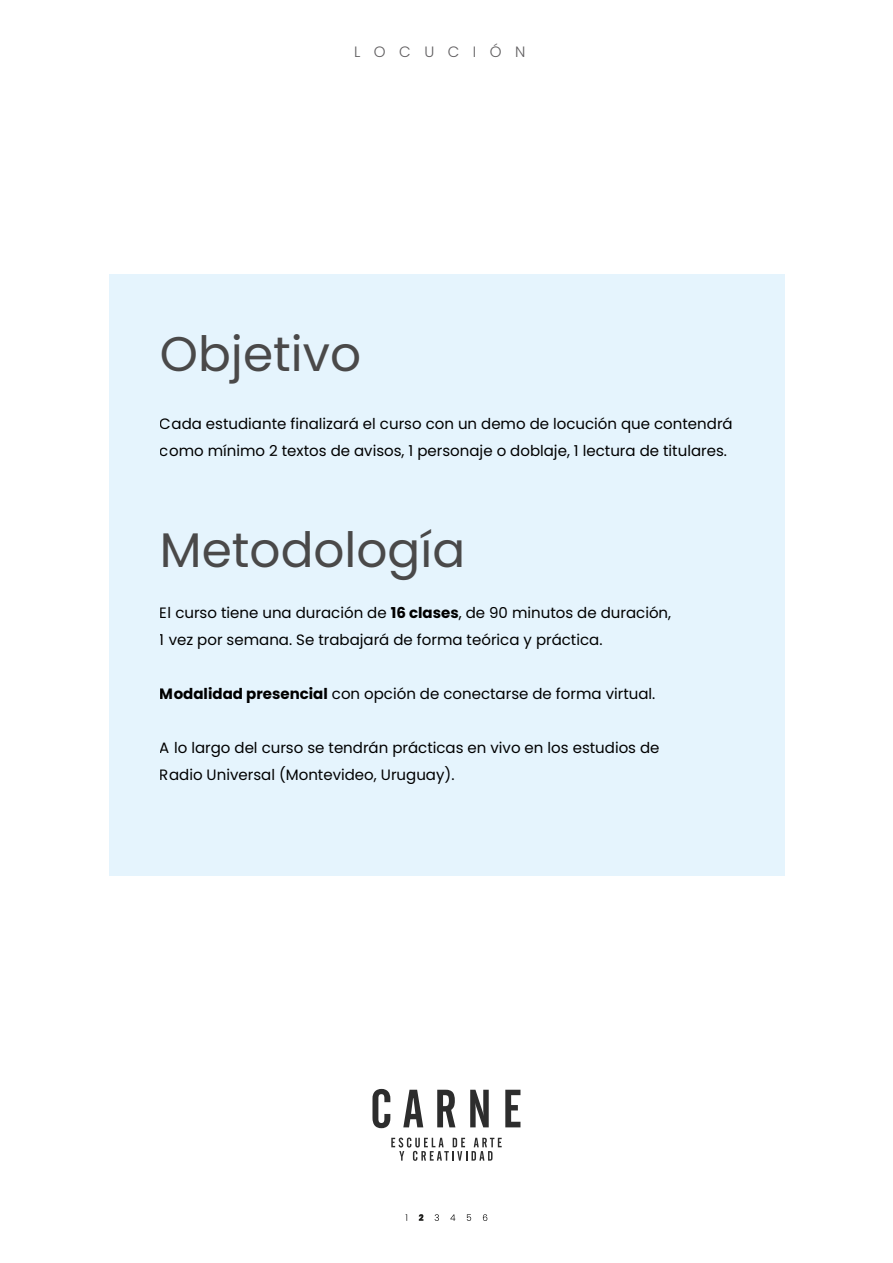
<style>
.page{position:relative;width:893px;height:1263px;background:#fff}
.page>*{position:absolute;margin:0;border:0;box-sizing:border-box;transform-origin:0 0}
.t1{font:48.6px "Poppins";color:#4a4949}
.t2{font:15px/27px "Poppins";color:#000}
.t3{font:300 15px "Poppins";letter-spacing:.9em;color:#605e60}
.s1{font-weight:700}
</style>
<div class="page">
<div style="left:109px;top:274px;width:675px;height:602px;background:#e5f4fd"></div>
<svg style="left:437px;top:1090px;width:18px;height:37px"></svg>
<svg style="left:403px;top:1090px;width:20px;height:37px"></svg>
<svg style="left:505px;top:1090px;width:15px;height:37px"></svg>
<svg style="left:372px;top:1089px;width:18px;height:39px"></svg>
<svg style="left:470px;top:1090px;width:19px;height:37px"></svg>
<svg style="left:391px;top:1137px;width:111px;height:24px"></svg>
<svg style="left:419px;top:1214px;width:4px;height:7px"></svg>
<svg style="left:435px;top:1214px;width:4px;height:7px"></svg>
<svg style="left:450px;top:1214px;width:5px;height:7px"></svg>
<svg style="left:467px;top:1214px;width:4px;height:7px"></svg>
<svg style="left:483px;top:1214px;width:4px;height:7px"></svg>
<p class="t3" style="left:354px;top:43px;width:173px">LOCUCIÓN</p>
<h1 class="t1" style="left:160px;top:326px;width:203px">Objetivo</h1>
<p class="t2" style="left:160px;top:410px;width:574px">Cada estudiante finalizará el curso con un demo de locución que contendrá como mínimo 2 textos de avisos, 1 personaje o doblaje, 1 lectura de titulares.</p>
<h1 class="t1" style="left:160px;top:522px;width:307px">Metodología</h1>
<p class="t2" style="left:160px;top:599px;width:513px">El curso tiene una duración de <span class="s1">16 clases</span>, de 90 minutos de duración,<br>1 vez por semana. Se trabajará de forma teórica y práctica.</p>
<p class="t2" style="left:160px;top:680px;width:497px"><span class="s1">Modalidad presencial</span> con opción de conectarse de forma virtual.</p>
<p class="t2" style="left:160px;top:734px;width:501px">A lo largo del curso se tendrán prácticas en vivo en los estudios de<br>Radio Universal (Montevideo, Uruguay).</p>
</div>
